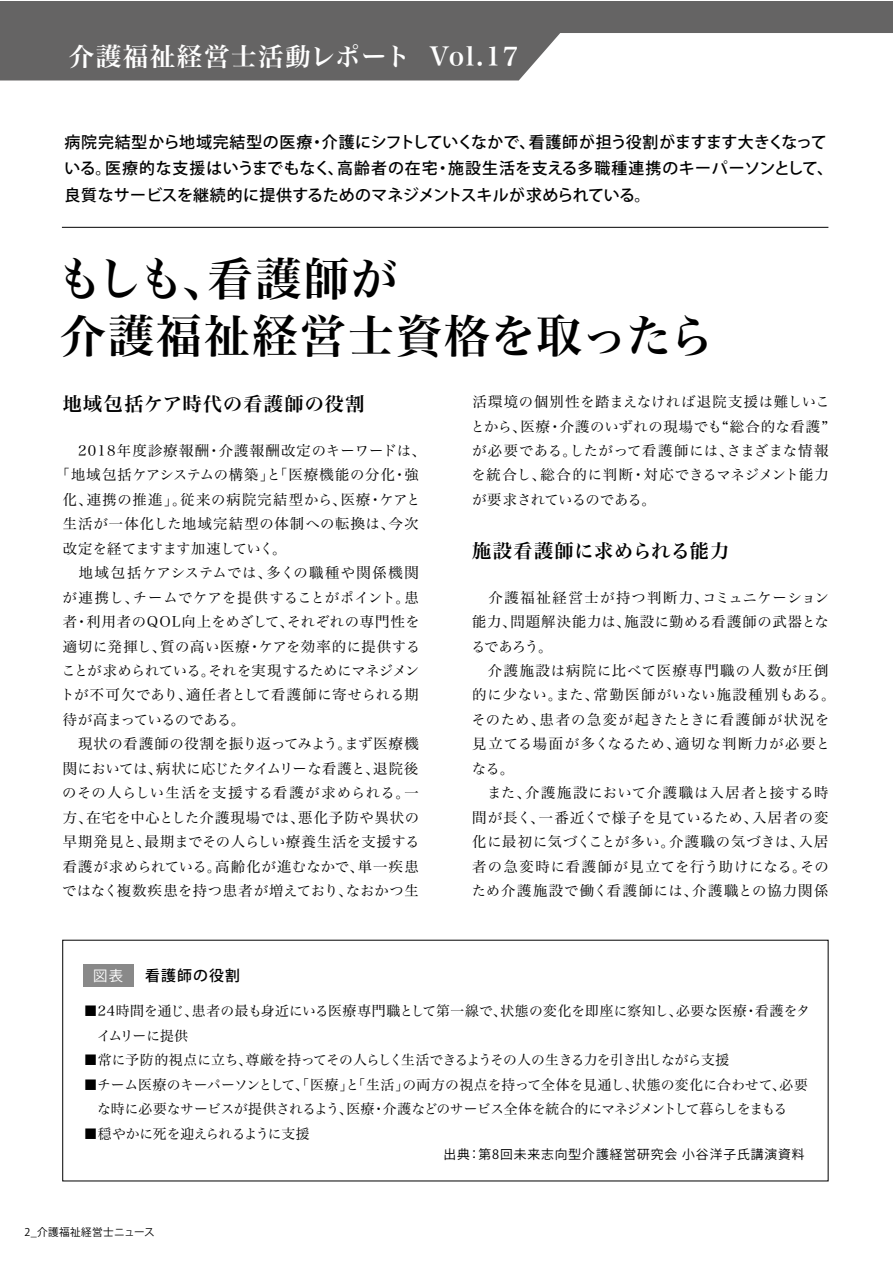
<style>
.page{position:relative;width:893px;height:1263px;background:#fff}
.page>*{position:absolute;margin:0;border:0;box-sizing:border-box;transform-origin:0 0}
.t1{font:45.75px/57.4px "Hira Min Std N W6";letter-spacing:.05em;color:#000}
.t2{font:25.5px "Hira Min Std N W6";letter-spacing:.06em;color:#fff}
.t3{font:19.2px "Hira Min Std N W6";letter-spacing:.055em;color:#000}
.t4{font:500 15.9px/26.5px "Koz Go Pro";letter-spacing:.02em;color:#000}
.t5{font:500 14.85px "Koz Go Pro";letter-spacing:.075em;color:#000}
.t6{font:14.4px/24.5px "Hira Min Std N W3";letter-spacing:.045em;color:#000;text-align:justify}
.t7{font:14.4px/24.5px "Hira Min Std N W3";letter-spacing:.07em;color:#000}
.t8{font:14.4px "Hira Min Std N W3";letter-spacing:.075em;color:#000}
.t9{font:14.4px "Hira Min Std N W3";letter-spacing:.025em;color:#000}
.t10{font:14.4px "Hira Min Std N W3";letter-spacing:-.035em;color:#000}
.t11{font:14.4px "Hira Min Std N W3";letter-spacing:.085em;color:#000}
.t12{font:14.4px "Hira Min Std N W3";letter-spacing:-.03em;color:#000}
.t13{font:14.4px "Hira Min Std N W3";letter-spacing:-.02em;color:#000}
.t14{font:14.4px "Hira Min Std N W3";letter-spacing:.02em;color:#000}
.t15{font:14.4px "Koz Go Pro";color:#fff}
.t16{font:13.8px/24.5px "Hira Min Std N W3";letter-spacing:-.01em;color:#000;text-align:center}
.t17{font:13.8px/24.5px "Hira Min Std N W3";letter-spacing:.01em;color:#000}
.t18{font:13.8px "Hira Min Std N W3";letter-spacing:-.04em;color:#000}
.t19{font:12.75px "Koz Go Pro";letter-spacing:.075em;color:#000}
.t20{font:10.65px "Koz Go Pro";letter-spacing:.035em;color:#000}
</style>
<div class="page">
<hr style="left:62px;top:227px;width:766px;height:1px;background:#000">
<svg style="left:0;top:1px;width:892px;height:79px;fill:#656464"></svg>
<div style="left:84px;top:965px;width:50px;height:22px;background:#898989"></div>
<h2 class="t2" style="left:69px;top:38px;width:451px">介護福祉経営士活動レポート Vol.17</h2>
<p class="t4" style="left:64px;top:129px;width:770px">病院完結型から地域完結型の医療・介護にシフトしていくなかで、看護師が担う役割がますます大きくなっている。医療的な支援はいうまでもなく、高齢者の在宅・施設生活を支える多職種連携のキーパーソンとして、良質なサービスを継続的に提供するためのマネジメントスキルが求められている。</p>
<h1 class="t1" style="left:57px;top:250px;width:659px">もしも、看護師が<br>介護福祉経営士資格を取ったら</h1>
<h3 class="t3" style="left:63px;top:390px;width:303px">地域包括ケア時代の看護師の役割</h3>
<p class="t11" style="left:63px;top:440px;width:365px">　2018年度診療報酬・介護報酬改定のキーワードは、</p>
<p class="t6" style="left:56px;top:462px;width:365px">「地域包括ケアシステムの構築」と「医療機能の分化・強</p>
<p class="t8" style="left:63px;top:489px;width:359px">化、連携の推進」。従来の病院完結型から、医療・ケアと</p>
<p class="t8" style="left:63px;top:513px;width:357px">生活が一体化した地域完結型の体制への転換は、今次</p>
<p class="t10" style="left:63px;top:538px;width:225px">改定を経てますます加速していく。</p>
<p class="t8" style="left:63px;top:562px;width:358px">　地域包括ケアシステムでは、多くの職種や関係機関</p>
<p class="t14" style="left:62px;top:587px;width:358px">が連携し、チームでケアを提供することがポイント。患</p>
<p class="t6" style="left:63px;top:609px;width:359px">者・利用者のQOL向上をめざして、それぞれの専門性を</p>
<p class="t6" style="left:63px;top:633px;width:359px">適切に発揮し、質の高い医療・ケアを効率的に提供する</p>
<p class="t12" style="left:61px;top:660px;width:360px">ことが求められている。それを実現するためにマネジメン</p>
<p class="t6" style="left:61px;top:682px;width:360px">トが不可欠であり、適任者として看護師に寄せられる期</p>
<p class="t10" style="left:63px;top:709px;width:184px">待が高まっているのである。</p>
<p class="t6" style="left:63px;top:731px;width:358px">　現状の看護師の役割を振り返ってみよう。まず医療機</p>
<p class="t13" style="left:63px;top:758px;width:357px">関においては、病状に応じたタイムリーな看護と、退院後</p>
<p class="t6" style="left:62px;top:780px;width:358px">のその人らしい生活を支援する看護が求められる。一</p>
<p class="t6" style="left:63px;top:805px;width:358px">方、在宅を中心とした介護現場では、悪化予防や異状の</p>
<p class="t9" style="left:63px;top:831px;width:358px">早期発見と、最期までその人らしい療養生活を支援する</p>
<p class="t6" style="left:63px;top:854px;width:357px">看護が求められている。高齢化が進むなかで、単一疾患</p>
<p class="t9" style="left:62px;top:880px;width:358px">ではなく複数疾患を持つ患者が増えており、なおかつ生</p>
<p class="t6" style="left:471px;top:389px;width:361px">活環境の個別性を踏まえなければ退院支援は難しいことから、医療・介護のいずれの現場でも“総合的な看護”が必要である。したがって看護師には、さまざまな情報を統合し、総合的に判断・対応できるマネジメント能力が要求されているのである。</p>
<h3 class="t3" style="left:472px;top:537px;width:258px">施設看護師に求められる能力</h3>
<p class="t6" style="left:471px;top:584px;width:360px">　介護福祉経営士が持つ判断力、コミュニケーション能力、問題解決能力は、施設に勤める看護師の武器となるであろう。</p>
<p class="t7" style="left:471px;top:658px;width:366px;text-indent:17px">介護施設は病院に比べて医療専門職の人数が圧倒的に少ない。また、常勤医師がいない施設種別もある。そのため、患者の急変が起きたときに看護師が状況を見立てる場面が多くなるため、適切な判断力が必要となる。<br>　また、介護施設において介護職は入居者と接する時間が長く、一番近くで様子を見ているため、入居者の変化に最初に気づくことが多い。介護職の気づきは、入居者の急変時に看護師が見立てを行う助けになる。そのため介護施設で働く看護師には、介護職との協力関係</p>
<p class="t15" style="left:93px;top:966px;width:31px">図表</p>
<p class="t5" style="left:145px;top:966px;width:96px">看護師の役割</p>
<p class="t17" style="left:97px;top:999px;width:714px;text-indent:-13px">■24時間を通じ、患者の最も身近にいる医療専門職として第一線で、状態の変化を即座に察知し、必要な医療・看護をタイムリーに提供</p>
<p class="t18" style="left:84px;top:1050px;width:647px">■常に予防的視点に立ち、尊厳を持ってその人らしく生活できるようその人の生きる力を引き出しながら支援</p>
<p class="t16" style="left:84px;top:1072px;width:726px">■チーム医療のキーパーソンとして、「医療｣と｢生活｣の両方の視点を持って全体を見通し、状態の変化に合わせて、必要な時に必要なサービスが提供されるよう、医療・介護などのサービス全体を統合的にマネジメントして暮らしをまもる</p>
<p class="t16" style="left:84px;top:1121px;width:227px">■穏やかに死を迎えられるように支援</p>
<p class="t19" style="left:444px;top:1146px;width:363px">出典：第8回未来志向型介護経営研究会 小谷洋子氏講演資料</p>
<p class="t20" style="left:24px;top:1226px;width:132px">2_介護福祉経営士ニュース</p>
</div>
